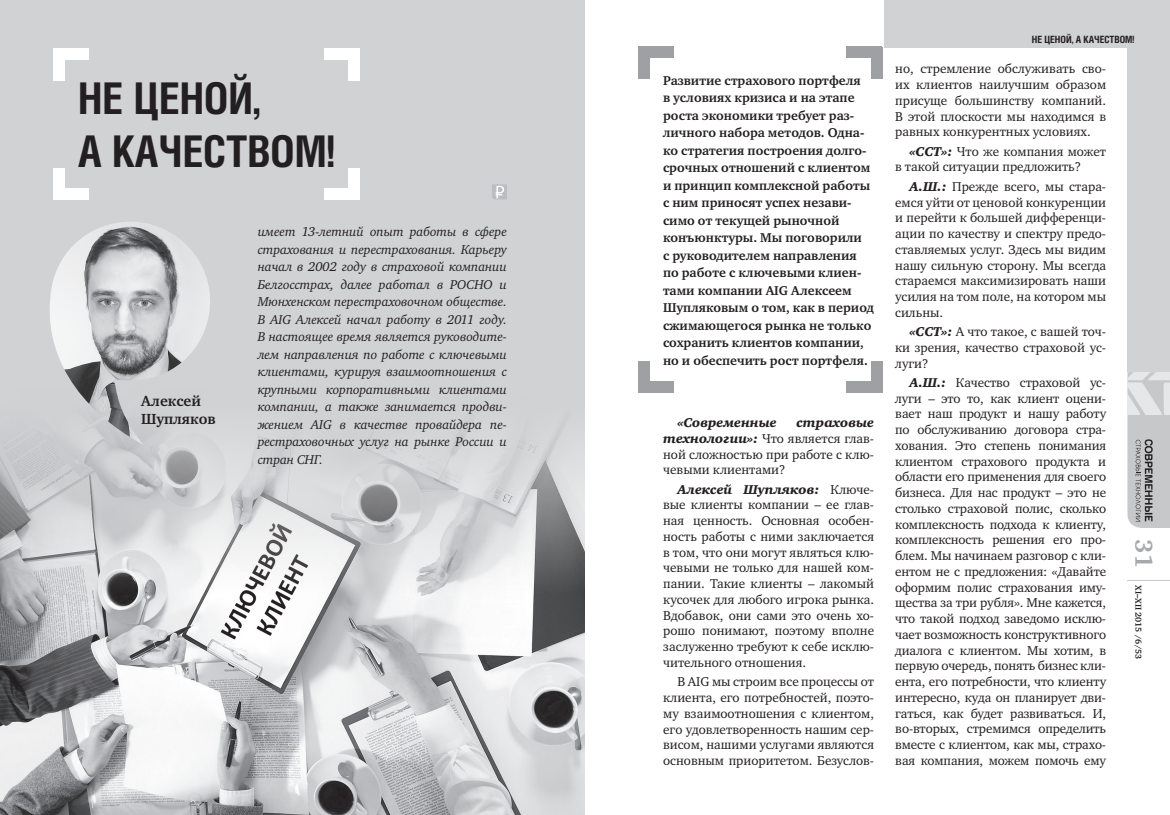
<style>
.page{position:relative;width:1170px;height:815px;background:#fff}
.page>*{position:absolute;margin:0;border:0;box-sizing:border-box;transform-origin:0 0}
.Заголовок{font:700 43.75px "Helios Cond";color:#231f20}
.t1{font:700 25px "Charter ITC";color:#a8a9ad}
.Визитка_Имя{font:700 15px "Charter ITC";color:#231f20}
.Текст{font:13.12px/15.8px "Charter ITC";color:#231f20;text-align:justify}
.Визитка_Текст{font:italic 13.12px/17.5px "Charter ITC";letter-spacing:-.01em;color:#231f20;text-align:justify}
.Лид{font:700 13.12px/17.5px "Charter ITC";color:#231f20}
.Текст-2{font:italic 13.12px "Charter Black ITC";color:#231f20}
.t2{font:700 10px "Helios Cond";color:#231f20}
.t3{font:700 8.75px "Charter ITC";letter-spacing:-.005em;color:#231f20}
.s1{font-family:"Charter Black ITC";font-style:italic}
</style>
<div class="page">
<div style="left:1127px;top:43px;width:42px;height:329px;background:#d1d2d4"></div>
<div style="left:883px;top:0;width:286px;height:48px;background:#d1d2d4"></div>
<hr style="left:1127px;top:580px;width:42px;height:1px;background:#c7c8ca">
<svg style="left:1127px;top:372px;width:42px;height:156px;background:#c2c3c5"></svg>
<div style="left:846px;top:47px;width:36px;height:11px;background:#9fa0a4"></div>
<div style="left:870px;top:47px;width:12px;height:32px;background:#9fa0a4"></div>
<div style="left:638px;top:47px;width:35px;height:11px;background:#9fa0a4"></div>
<div style="left:638px;top:47px;width:11px;height:32px;background:#9fa0a4"></div>
<div style="left:846px;top:382px;width:36px;height:11px;background:#9fa0a4"></div>
<div style="left:870px;top:361px;width:12px;height:32px;background:#9fa0a4"></div>
<div style="left:638px;top:382px;width:35px;height:11px;background:#9fa0a4"></div>
<div style="left:638px;top:361px;width:11px;height:32px;background:#9fa0a4"></div>
<div style="left:0;top:0;width:585px;height:815px;background:#d1d2d4"></div>
<img style="left:0;top:434px;width:585px;height:381px">
<img style="left:48px;top:222px;width:163px;height:223px">
<div style="left:324px;top:49px;width:36px;height:11px;background:#fff"></div>
<div style="left:348px;top:49px;width:12px;height:31px;background:#fff"></div>
<div style="left:53px;top:49px;width:35px;height:11px;background:#fff"></div>
<div style="left:53px;top:49px;width:11px;height:31px;background:#fff"></div>
<div style="left:324px;top:189px;width:36px;height:11px;background:#fff"></div>
<div style="left:348px;top:168px;width:12px;height:32px;background:#fff"></div>
<div style="left:53px;top:189px;width:35px;height:11px;background:#fff"></div>
<div style="left:53px;top:168px;width:11px;height:32px;background:#fff"></div>
<svg style="left:492px;top:184px;width:15px;height:15px"></svg>
<p class="Заголовок" style="left:78px;top:74px;width:183px">НЕ ЦЕНОЙ,</p>
<p class="Заголовок" style="left:78px;top:127px;width:258px">А КАЧЕСТВОМ!</p>
<p class="Визитка_Имя" style="left:141px;top:391px;width:61px">Алексей</p>
<p class="Визитка_Имя" style="left:141px;top:409px;width:76px">Шупляков</p>
<p class="Визитка_Текст" style="left:258px;top:223px;width:251px">имеет 13-летний опыт работы в сфере страхования и перестрахования. Карьеру начал в 2002 году в страховой компании Белгосстрах, далее работал в РОСНО и Мюнхенском перестраховочном обществе.<br>В AIG Алексей начал работу в 2011 году.<br>В настоящее время является руководите&shy;лем направления по работе с ключевыми клиентами, курируя взаимоотношения с крупными корпоративными клиентами компании, а также занимается продви&shy;жением AIG в качестве провайдера пе&shy;рестраховочных услуг на рынке России и стран СНГ.</p>
<p class="Лид" style="left:663px;top:72px;width:212px">Развитие страхового портфеля<br>в условиях кризиса и на этапе роста экономики требует раз&shy;личного набора методов. Одна&shy;ко стратегия построения долго&shy;срочных отношений с клиентом и принцип комплексной работы с ним приносят успех незави&shy;симо от текущей рыночной конъюнктуры. Мы поговорили<br>с руководителем направления по работе с ключевыми клиен&shy;тами компании AIG Алексеем<br>Шупляковым о том, как в период сжимающегося рынка не только сохранить клиентов компании, но и обеспечить рост портфеля.</p>
<p class="Текст-2" style="left:677px;top:415px;width:101px">«Современные</p>
<p class="Текст" style="left:663px;top:415px;width:212px;text-indent:133px"><span class="s1">страховые технологии»:</span> Что является глав&shy;ной сложностью при работе с клю&shy;чевыми клиентами?</p>
<p class="Текст" style="left:663px;top:481px;width:212px;text-indent:14px"><span class="s1">Алексей Шупляков:</span> Ключе&shy;вые клиенты компании – ее глав&shy;ная ценность. Основная особен&shy;ность работы с ними заключается в том, что они могут являться клю&shy;чевыми не только для нашей ком&shy;пании. Такие клиенты – лакомый кусочек для любого игрока рынка.<br>Вдобавок, они сами это очень хо&shy;рошо понимают, поэтому вполне заслуженно требуют к себе исклю&shy;чительного отношения.</p>
<p class="Текст" style="left:663px;top:674px;width:212px;text-indent:14px">В AIG мы строим все процессы от клиента, его потребностей, поэто&shy;му взаимоотношения с клиентом, его удовлетворенность нашим сер&shy;висом, нашими услугами являются основным приоритетом. Безуслов-</p>
<p class="t2" style="left:1031px;top:33px;width:104px">НЕ ЦЕНОЙ, А КАЧЕСТВОМ!</p>
<p class="Текст" style="left:895px;top:61px;width:212px">но, стремление обслуживать сво&shy;их клиентов наилучшим образом присуще большинству компаний.<br>В этой плоскости мы находимся в равных конкурентных условиях.</p>
<p class="Текст" style="left:895px;top:143px;width:212px;text-indent:14px"><span class="s1">«ССТ»:</span> Что же компания может в такой ситуации предложить?</p>
<p class="Текст" style="left:895px;top:178px;width:212px;text-indent:14px"><span class="s1">А.Ш.:</span> Прежде всего, мы стара&shy;емся уйти от ценовой конкуренции и перейти к большей дифференци&shy;ации по качеству и спектру предо&shy;ставляемых услуг. Здесь мы видим нашу сильную сторону. Мы всегда стараемся максимизировать наши усилия на том поле, на котором мы сильны.</p>
<p class="Текст" style="left:895px;top:324px;width:212px;text-indent:14px"><span class="s1">«ССТ»:</span> А что такое, с вашей точ&shy;ки зрения, качество страховой ус&shy;луги?</p>
<p class="Текст" style="left:895px;top:374px;width:212px;text-indent:14px"><span class="s1">А.Ш.:</span> Качество страховой ус&shy;луги – это то, как клиент оцени&shy;вает наш продукт и нашу работу по обслуживанию договора стра&shy;хования. Это степень понимания клиентом страхового продукта и области его применения для своего бизнеса. Для нас продукт – это не столько страховой полис, сколько комплексность подхода к клиенту, комплексность решения его про&shy;блем. Мы начинаем разговор с кли&shy;ентом не с предложения: «Давайте оформим полис страхования иму&shy;щества за три рубля». Мне кажется, что такой подход заведомо исклю&shy;чает возможность конструктивного диалога с клиентом. Мы хотим, в первую очередь, понять бизнес кли&shy;ента, его потребности, что клиенту интересно, куда он планирует дви&shy;гаться, как будет развиваться. И, во-вторых, стремимся определить вместе с клиентом, как мы, страхо&shy;вая компания, можем помочь ему</p>
<p class="t1" style="left:1159px;top:539px;width:30px;rotate:90deg">31</p>
<p class="t3" style="left:1143px;top:585px;width:75px;rotate:90deg">XI–XII 2015 /6/53</p>
</div>
